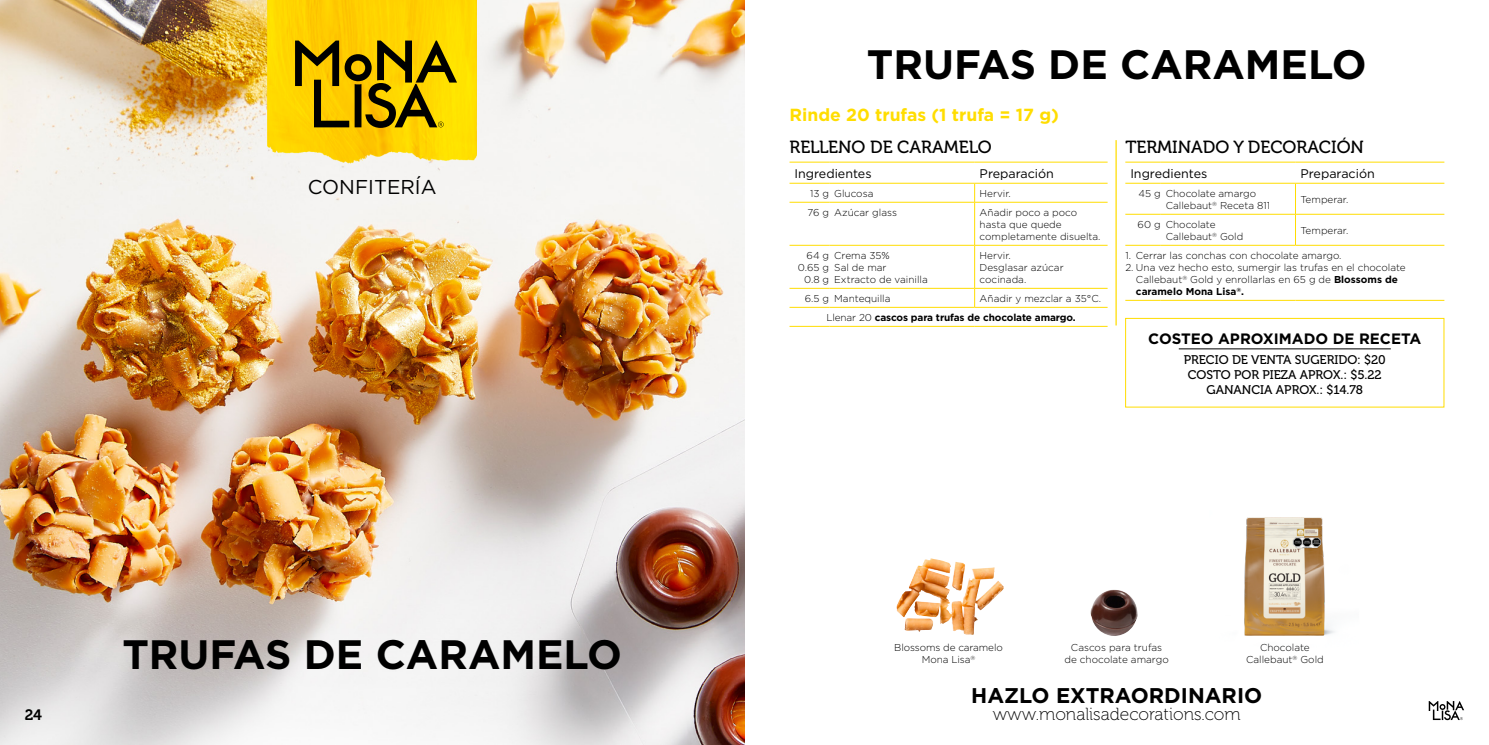
<style>
.page{position:relative;width:1489px;height:745px;background:#fff}
.page>*{position:absolute;margin:0;border:0;box-sizing:border-box;transform-origin:0 0}
.t1{font:700 41px "Gotham";color:#000}
.t2{font:700 21.25px "Gotham";color:#000}
.t3{font:20px "Gotham";color:#000}
.t4{font:17.5px "Museo 500";color:#000}
.t5{font:17.5px "Museo 100";color:#000}
.t6{font:700 17.5px "Gotham";color:#fd0}
.t7{font:700 15px "Gotham";color:#000}
.t8{font:15px "Museo 700";color:#000}
.t9{font:12.5px/15px "Museo 500";color:#000;text-align:center}
.t10{font:12.5px "Gotham";color:#000}
.t11{font:300 10px/12px "Gotham";color:#000}
.t12{font:700 10px/19px "Gotham";letter-spacing:-.01em;color:#000}
.s1{font-weight:300}
.s2{font-weight:700}
</style>
<div class="page">
<img style="left:0;top:0;width:744px;height:744px">
<img style="left:268px;top:0;width:208px;height:175px">
<svg style="left:295px;top:41px;width:162px;height:87px"></svg>
<hr style="left:1115px;top:140px;width:1px;height:185px;background:#fd0">
<hr style="left:789px;top:162px;width:40px;height:1px;background:#fd0">
<hr style="left:829px;top:162px;width:145px;height:1px;background:#fd0">
<hr style="left:974px;top:162px;width:133px;height:1px;background:#fd0">
<hr style="left:789px;top:183px;width:40px;height:1px;background:#fd0">
<hr style="left:829px;top:183px;width:145px;height:1px;background:#fd0">
<hr style="left:974px;top:183px;width:133px;height:1px;background:#fd0">
<hr style="left:789px;top:202px;width:40px;height:1px;background:#fd0">
<hr style="left:829px;top:202px;width:145px;height:1px;background:#fd0">
<hr style="left:974px;top:202px;width:133px;height:1px;background:#fd0">
<hr style="left:789px;top:245px;width:40px;height:1px;background:#fd0">
<hr style="left:829px;top:245px;width:145px;height:1px;background:#fd0">
<hr style="left:974px;top:245px;width:133px;height:1px;background:#fd0">
<hr style="left:789px;top:288px;width:40px;height:1px;background:#fd0">
<hr style="left:829px;top:288px;width:145px;height:1px;background:#fd0">
<hr style="left:974px;top:288px;width:133px;height:1px;background:#fd0">
<hr style="left:789px;top:307px;width:40px;height:1px;background:#fd0">
<hr style="left:829px;top:307px;width:145px;height:1px;background:#fd0">
<hr style="left:974px;top:307px;width:133px;height:1px;background:#fd0">
<hr style="left:789px;top:326px;width:40px;height:1px;background:#fd0">
<hr style="left:829px;top:326px;width:145px;height:1px;background:#fd0">
<hr style="left:974px;top:326px;width:133px;height:1px;background:#fd0">
<svg style="left:974px;top:183px;width:1px;height:19px"></svg>
<hr style="left:974px;top:202px;width:1px;height:43px;background:#fd0">
<hr style="left:974px;top:245px;width:1px;height:43px;background:#fd0">
<svg style="left:974px;top:288px;width:1px;height:19px"></svg>
<hr style="left:1125px;top:162px;width:35px;height:1px;background:#fd0">
<hr style="left:1160px;top:162px;width:135px;height:1px;background:#fd0">
<hr style="left:1295px;top:162px;width:149px;height:1px;background:#fd0">
<hr style="left:1125px;top:183px;width:35px;height:1px;background:#fd0">
<hr style="left:1160px;top:183px;width:135px;height:1px;background:#fd0">
<hr style="left:1295px;top:183px;width:149px;height:1px;background:#fd0">
<hr style="left:1125px;top:214px;width:35px;height:1px;background:#fd0">
<hr style="left:1160px;top:214px;width:135px;height:1px;background:#fd0">
<hr style="left:1295px;top:214px;width:149px;height:1px;background:#fd0">
<hr style="left:1125px;top:245px;width:35px;height:1px;background:#fd0">
<hr style="left:1160px;top:245px;width:135px;height:1px;background:#fd0">
<hr style="left:1295px;top:245px;width:149px;height:1px;background:#fd0">
<hr style="left:1125px;top:300px;width:35px;height:1px;background:#fd0">
<hr style="left:1160px;top:300px;width:135px;height:1px;background:#fd0">
<hr style="left:1295px;top:300px;width:149px;height:1px;background:#fd0">
<hr style="left:1294px;top:183px;width:1px;height:31px;background:#fd0">
<hr style="left:1294px;top:214px;width:1px;height:31px;background:#fd0">
<img style="left:1090px;top:589px;width:47px;height:47px">
<img style="left:1244px;top:517px;width:91px;height:119px">
<svg style="left:1428px;top:701px;width:35px;height:18px"></svg>
<div style="left:1125px;top:318px;width:319px;height:89px;border:1px solid #fd0"></div>
<hr style="left:1178px;top:348px;width:212px;height:1px;background:#000">
<img style="left:896px;top:558px;width:107px;height:76px">
<h3 class="t3" style="left:308px;top:176px;width:130px">CONFITERÍA</h3>
<h3 class="t8" style="left:25px;top:706px;width:19px">24</h3>
<h1 class="t1" style="left:122px;top:630px;width:501px">TRUFAS DE CARAMELO</h1>
<h1 class="t1" style="left:866px;top:41px;width:501px">TRUFAS DE CARAMELO</h1>
<h3 class="t6" style="left:789px;top:104px;width:271px">Rinde 20 trufas (1 trufa = 17 g)</h3>
<h3 class="t4" style="left:789px;top:137px;width:204px">RELLENO DE CARAMELO</h3>
<p class="t10" style="left:794px;top:166px;width:78px">Ingredientes</p>
<p class="t10" style="left:979px;top:166px;width:76px">Preparación</p>
<p class="t11" style="left:810px;top:187px;width:65px">13 g Glucosa</p>
<p class="t11" style="left:979px;top:187px;width:33px">Hervir.</p>
<p class="t11" style="left:807px;top:206px;width:91px">76 g Azúcar glass</p>
<p class="t11" style="left:979px;top:206px;width:122px">Añadir poco a poco hasta que quede completamente disuelta.</p>
<p class="t11" style="left:798px;top:249px;width:33px;text-align:right">64 g<br>0.65 g<br>0.8 g</p>
<p class="t11" style="left:834px;top:249px;width:95px">Crema 35%<br>Sal de mar<br>Extracto de vainilla</p>
<p class="t11" style="left:979px;top:249px;width:86px">Hervir.<br>Desglasar azúcar cocinada.</p>
<p class="t11" style="left:804px;top:292px;width:87px">6.5 g Mantequilla</p>
<p class="t12" style="left:826px;top:288px;width:276px;text-indent:153px"><span class="s1">Añadir y mezclar a 35°C.<br>Llenar 20</span> cascos para trufas de chocolate amargo.</p>
<h3 class="t4" style="left:1125px;top:137px;width:240px">TERMINADO Y DECORACIÓN</h3>
<p class="t10" style="left:1130px;top:166px;width:78px">Ingredientes</p>
<p class="t10" style="left:1300px;top:166px;width:76px">Preparación</p>
<p class="t11" style="left:1165px;top:187px;width:106px;text-indent:-27px">45 g Chocolate amargo<br>Callebaut<sup>®</sup> Receta 811</p>
<p class="t11" style="left:1300px;top:193px;width:49px">Temperar.</p>
<p class="t11" style="left:1165px;top:218px;width:79px;text-indent:-28px">60 g Chocolate<br>Callebaut<sup>®</sup> Gold</p>
<p class="t11" style="left:1300px;top:224px;width:49px">Temperar.</p>
<p class="t11" style="left:1125px;top:249px;width:218px">1. Cerrar las conchas con chocolate amargo.</p>
<p class="t11" style="left:1135px;top:261px;width:271px;text-indent:-11px">2. Una vez hecho esto, sumergir las trufas en el chocolate<br>Callebaut<sup>®</sup> Gold y enrollarlas en 65 g de <span class="s2">Blossoms de caramelo Mona Lisa</span><sup>®</sup><span class="s2">.</span></p>
<h3 class="t7" style="left:1148px;top:330px;width:274px">COSTEO APROXIMADO DE RECETA</h3>
<p class="t9" style="left:1183px;top:352px;width:203px">PRECIO DE VENTA SUGERIDO: $20<br>COSTO POR PIEZA APROX.: $5.22<br>GANANCIA APROX.: $14.78</p>
<p class="t11" style="left:894px;top:641px;width:110px;text-align:center">Blossoms de caramelo<br>Mona Lisa<sup>®</sup></p>
<p class="t11" style="left:1064px;top:641px;width:106px;text-align:center">Cascos para trufas de chocolate amargo</p>
<p class="t11" style="left:1245px;top:641px;width:79px;text-align:center">Chocolate<br>Callebaut<sup>®</sup> Gold</p>
<h2 class="t2" style="left:971px;top:682px;width:292px">HAZLO EXTRAORDINARIO</h2>
<h3 class="t5" style="left:992px;top:704px;width:249px">www.monalisadecorations.com</h3>
</div>
